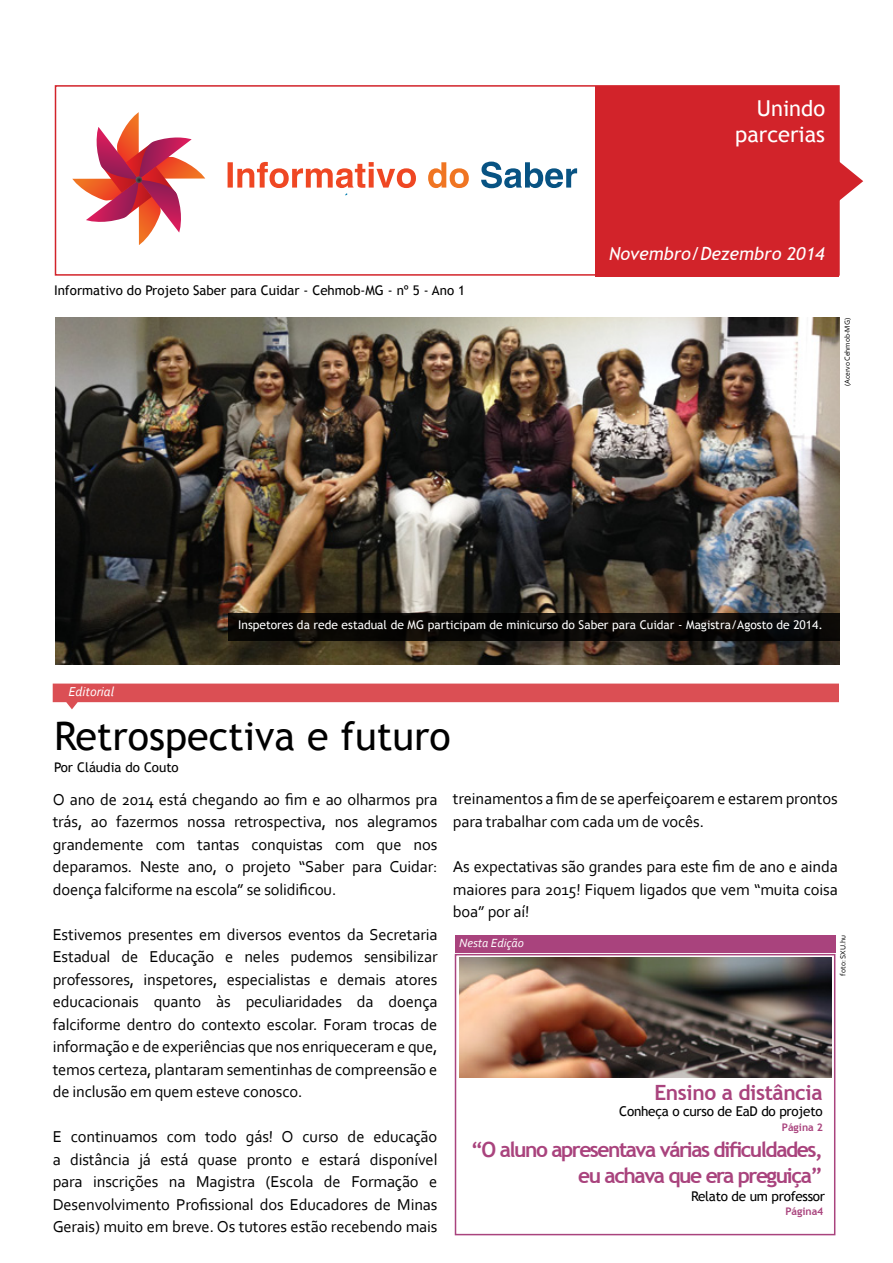
<style>
.page{position:relative;width:893px;height:1263px;background:#fff}
.page>*{position:absolute;margin:0;border:0;box-sizing:border-box;transform-origin:0 0}
.t1{font:39.45px "Trebuchet MS";color:#000}
.t2{font:21.9px/26.2px "Trebuchet MS";color:#fff;text-align:right}
.t3{font:700 21px/25.2px "Trebuchet MS";letter-spacing:-.07em;color:#a9437d;text-align:right}
.t4{font:700 21px "Trebuchet MS";letter-spacing:-.02em;color:#a9437d}
.t5{font:italic 18px "Trebuchet MS";color:#fff}
.t6{font:16.5px/22.5px "Corbel";letter-spacing:-.01em;color:#000;text-align:justify}
.t7{font:13.5px "Trebuchet MS";letter-spacing:-.02em;color:#000}
.t8{font:italic 13.5px "Corbel";color:#fff}
.t9{font:13.35px "Trebuchet MS";color:#000}
.t10{font:italic 12.45px "Corbel";color:#fff}
.t11{font:12px "Trebuchet MS";color:#fff}
.t12{font:700 10.5px "Trebuchet MS";color:#a9437d}
.t13{font:7.65px "Corbel";color:#000}
</style>
<div class="page">
<img style="left:55px;top:318px;width:785px;height:347px">
<div style="left:455px;top:954px;width:380px;height:281px;border:2px solid #a9437d"></div>
<div style="left:595px;top:86px;width:244px;height:190px;background:#d2232a"></div>
<div style="left:55px;top:85px;width:785px;height:191px;border:2px solid #d2232a"></div>
<svg style="left:72px;top:112px;width:133px;height:133px"></svg>
<svg style="left:228px;top:162px;width:188px;height:33px"></svg>
<svg style="left:428px;top:162px;width:41px;height:26px"></svg>
<svg style="left:481px;top:162px;width:96px;height:26px"></svg>
<svg style="left:837px;top:157px;width:26px;height:48px"></svg>
<div style="left:455px;top:935px;width:381px;height:17px;background:#a9437d"></div>
<svg style="left:53px;top:683px;width:786px;height:26px"></svg>
<img style="left:459px;top:957px;width:372px;height:120px">
<svg style="left:229px;top:613px;width:611px;height:28px;background:#090705"></svg>
<h2 class="t2" style="left:735px;top:95px;width:91px">Unindo parcerias</h2>
<p class="t9" style="left:54px;top:282px;width:413px">Informativo do Projeto Saber para Cuidar - Cehmob-MG - nº 5 - Ano 1</p>
<p class="t5" style="left:609px;top:243px;width:217px">Novembro/Dezembro 2014</p>
<p class="t13" style="left:842px;top:386px;width:70px;rotate:-90deg">(Acervo Cehmob-MG)</p>
<p class="t8" style="left:69px;top:683px;width:47px">Editorial</p>
<p class="t11" style="left:238px;top:618px;width:586px">Inspetores da rede estadual de MG participam de minicurso do Saber para Cuidar - Magistra/Agosto de 2014.</p>
<h1 class="t1" style="left:54px;top:712px;width:398px">Retrospectiva e futuro</h1>
<p class="t9" style="left:54px;top:759px;width:126px">Por Cláudia do Couto</p>
<p class="t6" style="left:53px;top:788px;width:386px">O ano de 2014 está chegando ao fim e ao olharmos pra trás, ao fazermos nossa retrospectiva, nos alegramos grandemente com tantas conquistas com que nos deparamos. Neste ano, o projeto “Saber para Cuidar: doença falciforme na escola” se solidificou.</p>
<p class="t6" style="left:53px;top:923px;width:386px">Estivemos presentes em diversos eventos da Secretaria Estadual de Educação e neles pudemos sensibilizar professores, inspetores, especialistas e demais atores educacionais quanto às peculiaridades da doença falciforme dentro do contexto escolar. Foram trocas de informação e de experiências que nos enriqueceram e que, temos certeza, plantaram sementinhas de compreensão e de inclusão em quem esteve conosco.</p>
<p class="t6" style="left:53px;top:1125px;width:386px">E continuamos com todo gás! O curso de educação a distância já está quase pronto e estará disponível para inscrições na Magistra (Escola de Formação e Desenvolvimento Profissional dos Educadores de Minas Gerais) muito em breve. Os tutores estão recebendo mais</p>
<p class="t6" style="left:453px;top:787px;width:386px">treinamentos a fim de se aperfeiçoarem e estarem prontos para trabalhar com cada um de vocês.</p>
<p class="t6" style="left:453px;top:855px;width:386px">As expectativas são grandes para este fim de ano e ainda maiores para 2015! Fiquem ligados que vem “muita coisa boa” por aí!</p>
<p class="t10" style="left:459px;top:935px;width:66px">Nesta Edição</p>
<p class="t13" style="left:838px;top:975px;width:42px;rotate:-90deg">foto: SXU.hu</p>
<p class="t4" style="left:654px;top:1079px;width:170px">Ensino a distância</p>
<p class="t7" style="left:619px;top:1103px;width:205px">Conheça o curso de EaD do projeto</p>
<p class="t3" style="left:471px;top:1137px;width:353px">“O aluno apresentava várias dificuldades, eu achava que era preguiça”</p>
<p class="t12" style="left:782px;top:1121px;width:43px">Página 2</p>
<p class="t7" style="left:691px;top:1188px;width:136px">Relato de um professor</p>
<p class="t12" style="left:785px;top:1204px;width:40px">Página4</p>
</div>
